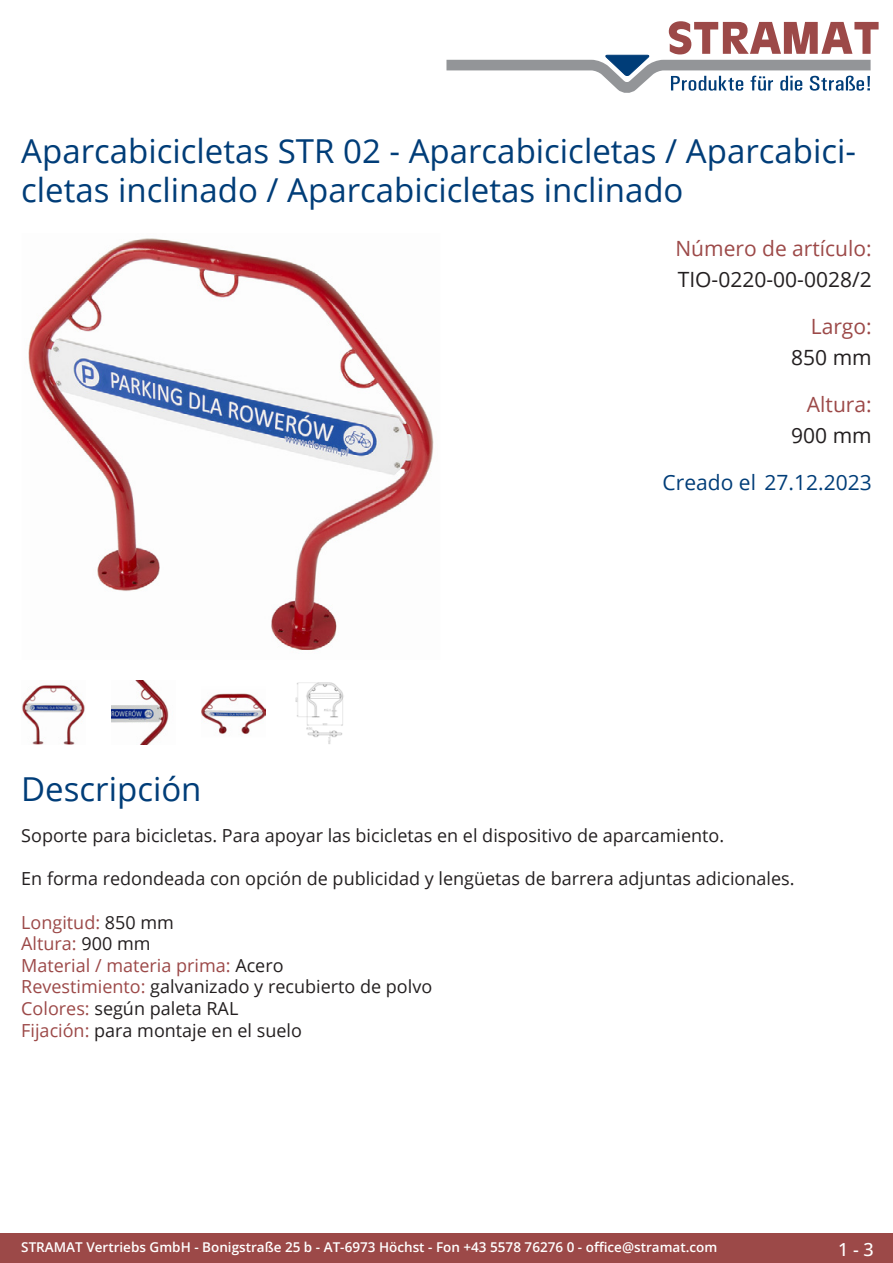
<style>
.page{position:relative;width:893px;height:1263px;background:#fff}
.page>*{position:absolute;margin:0;border:0;box-sizing:border-box;transform-origin:0 0}
.Produkttitel{font:33px/39.6px "Open Sans";color:#003d78}
.TechDaten_Überschrif{font:21px "Open Sans";color:#9c4948}
.TechDaten_Inhalt{font:21px "Open Sans";color:#231f20}
.Erstellungsdatum{font:21px "Open Sans";color:#003d78}
.Beschreibung_Text{font:18px/21.6px "Open Sans";color:#231f20}
.t1{font:500 18px "Open Sans";color:#fff}
.t2{font:600 13.5px "Open Sans";color:#fff}
.s1{color:#9c4948}
</style>
<div class="page">
<div style="left:0;top:1233px;width:893px;height:30px;background:#9c4948"></div>
<svg style="left:446px;top:21px;width:433px;height:72px"></svg>
<img style="left:28px;top:238px;width:406px;height:412px">
<img style="left:22px;top:685px;width:63px;height:59px">
<img style="left:112px;top:680px;width:57px;height:64px">
<img style="left:202px;top:693px;width:64px;height:41px">
<img style="left:295px;top:682px;width:49px;height:62px">
<p class="Produkttitel" style="left:21px;top:130px;width:834px">Aparcabicicletas STR 02 - Aparcabicicletas / Aparcabici&shy;cletas inclinado / Aparcabicicletas inclinado</p>
<p class="TechDaten_Überschrif" style="left:675px;top:234px;width:198px">Número de artículo:</p>
<p class="TechDaten_Inhalt" style="left:678px;top:265px;width:195px">TIO-0220-00-0028/2</p>
<p class="TechDaten_Überschrif" style="left:811px;top:312px;width:62px">Largo:</p>
<p class="TechDaten_Inhalt" style="left:791px;top:343px;width:82px">850 mm</p>
<p class="TechDaten_Überschrif" style="left:807px;top:390px;width:66px">Altura:</p>
<p class="TechDaten_Inhalt" style="left:791px;top:421px;width:82px">900 mm</p>
<p class="Erstellungsdatum" style="left:663px;top:468px;width:211px">Creado el 27.12.2023</p>
<p class="Produkttitel" style="left:21px;top:768px;width:182px">Descripción</p>
<p class="Beschreibung_Text" style="left:21px;top:824px;width:704px">Soporte para bicicletas. Para apoyar las bicicletas en el dispositivo de aparcamiento.</p>
<p class="Beschreibung_Text" style="left:21px;top:867px;width:775px">En forma redondeada con opción de publicidad y lengüetas de barrera adjuntas adicionales.</p>
<p class="Beschreibung_Text" style="left:21px;top:911px;width:412px"><span class="s1">Longitud:</span> 850 mm<br><span class="s1">Altura:</span> 900 mm<br><span class="s1">Material / materia prima:</span> Acero<br><span class="s1">Revestimiento:</span> galvanizado y recubierto de polvo<br><span class="s1">Colores:</span> según paleta RAL<br><span class="s1">Fijación:</span> para montaje en el suelo</p>
<p class="t2" style="left:21px;top:1238px;width:698px">STRAMAT Vertriebs GmbH - Bonigstraße 25 b - AT-6973 Höchst - Fon +43 5578 76276 0 - office@stramat.com</p>
<p class="t1" style="left:838px;top:1237px;width:37px">1 - 3</p>
</div>
